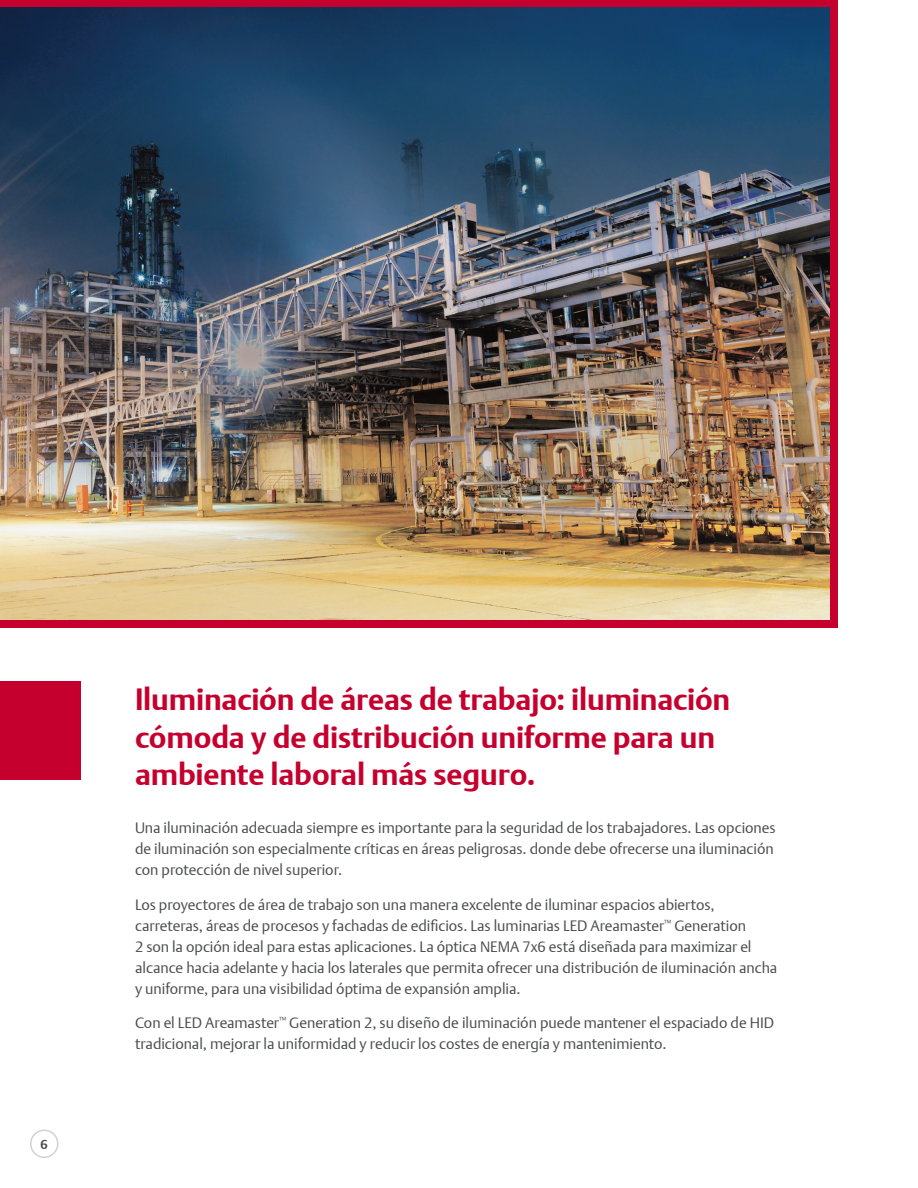
<style>
.page{position:relative;width:918px;height:1188px;background:#fff}
.page>*{position:absolute;margin:0;border:0;box-sizing:border-box;transform-origin:0 0}
.t1{font:30px/37.5px "DTL Argo T Bold";letter-spacing:-.005em;color:#c5002e}
.t2{font:15px/21px "DTL Argo T Light";color:#4b4c4d}
.t3{font:12.75px "DTL Argo T Bold";color:#4b4c4d}
</style>
<div class="page">
<div style="left:30px;top:1130px;width:28px;height:28px;border:2px solid #d1d2d4;border-radius:50%"></div>
<div style="left:0;top:0;width:838px;height:628px;background:linear-gradient(to right,#c5002e,#c5002e)"></div>
<img style="left:0;top:8px;width:829px;height:611px">
<div style="left:0;top:682px;width:81px;height:98px;background:#c5002e"></div>
<p class="t3" style="left:41px;top:1137px;width:9px">6</p>
<p class="t1" style="left:135px;top:681px;width:597px">Iluminación de áreas de trabajo: iluminación cómoda y de distribución uniforme para un ambiente laboral más seguro.</p>
<p class="t2" style="left:135px;top:818px;width:642px">Una iluminación adecuada siempre es importante para la seguridad de los trabajadores. Las opciones de iluminación son especialmente críticas en áreas peligrosas. donde debe ofrecerse una iluminación con protección de nivel superior.</p>
<p class="t2" style="left:135px;top:894px;width:644px">Los proyectores de área de trabajo son una manera excelente de iluminar espacios abiertos, carreteras, áreas de procesos y fachadas de edificios. Las luminarias LED Areamaster<sup>™</sup> Generation<br>2 son la opción ideal para estas aplicaciones. La óptica NEMA 7x6 está diseñada para maximizar el alcance hacia adelante y hacia los laterales que permita ofrecer una distribución de iluminación ancha y uniforme, para una visibilidad óptima de expansión amplia.</p>
<p class="t2" style="left:135px;top:1013px;width:641px">Con el LED Areamaster<sup>™</sup> Generation 2, su diseño de iluminación puede mantener el espaciado de HID tradicional, mejorar la uniformidad y reducir los costes de energía y mantenimiento.</p>
</div>
